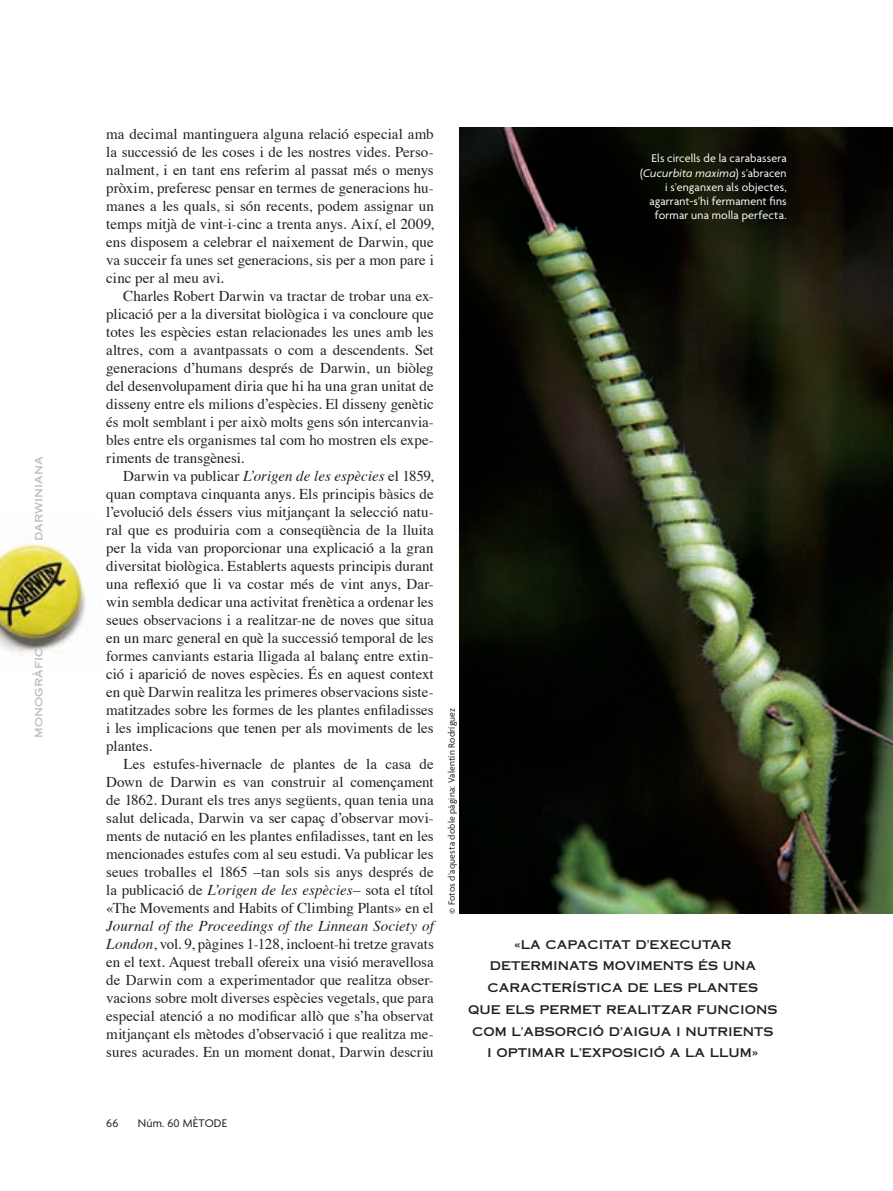
<style>
.page{position:relative;width:893px;height:1191px;background:#fff}
.page>*{position:absolute;margin:0;border:0;box-sizing:border-box;transform-origin:0 0}
.t1{font:15px/18px "Times";color:#231f20;text-align:justify}
.t2{font:12px/21.8px "Copperplate Thirty One AB";color:#231f20;text-align:center}
.t3{font:12px/14.2px "Agenda";letter-spacing:.015em;color:#fff;text-align:right}
.t4{font:12px "Copperplate Thirty One AB";letter-spacing:.005em;color:#bcbdc0}
.t5{font:12px "Agenda";letter-spacing:.02em;color:#231f20}
.t6{font:9.75px "Agenda";letter-spacing:.02em;color:#231f20}
.s1{font-style:italic}
</style>
<div class="page">
<img style="left:0;top:543px;width:86px;height:112px">
<img style="left:459px;top:128px;width:434px;height:785px">
<p class="t4" style="left:31px;top:541px;width:86px;rotate:-90deg">darwiniana</p>
<p class="t4" style="left:31px;top:737px;width:92px;rotate:-90deg">monogràfic</p>
<p class="t1" style="left:106px;top:126px;width:329px">ma decimal mantinguera alguna relació especial amb la successió de les coses i de les nostres vides. Perso&shy;nalment, i en tant ens referim al passat més o menys pròxim, preferesc pensar en termes de generacions hu&shy;manes a les quals, si són recents, podem assignar un temps mitjà de vint-i-cinc a trenta anys. Així, el 2009, ens disposem a celebrar el naixement de Darwin, que va succeir fa unes set generacions, sis per a mon pare i cinc per al meu avi.</p>
<p class="t1" style="left:106px;top:288px;width:329px;text-indent:17px">Charles Robert Darwin va tractar de trobar una ex&shy;plicació per a la diversitat biològica i va concloure que totes les espècies estan relacionades les unes amb les altres, com a avantpassats o com a descendents. Set generacions d’humans després de Darwin, un biòleg del desenvolupament diria que hi ha una gran unitat de disseny entre els milions d’espècies. El disseny genètic és molt semblant i per això molts gens són intercanvia&shy;bles entre els organismes tal com ho mostren els expe&shy;riments de transgènesi.</p>
<p class="t1" style="left:106px;top:468px;width:329px;text-indent:17px">Darwin va publicar <span class="s1">L’origen de les espècies</span> el 1859, quan comptava cinquanta anys. Els principis bàsics de l’evolució dels éssers vius mitjançant la selecció natu&shy;ral que es produiria com a conseqüència de la lluita per la vida van proporcionar una explicació a la gran diversitat biològica. Establerts aquests principis durant una reflexió que li va costar més de vint anys, Dar&shy;win sembla dedicar una activitat frenètica a ordenar les seues observacions i a realitzar-ne de noves que situa en un marc general en què la successió temporal de les formes canviants estaria lligada al balanç entre extin&shy;ció i aparició de noves espècies. És en aquest context en què Darwin realitza les primeres observacions siste&shy;matitzades sobre les formes de les plantes enfiladisses i les implicacions que tenen per als moviments de les plantes.</p>
<p class="t1" style="left:106px;top:756px;width:329px;text-indent:17px">Les estufes-hivernacle de plantes de la casa de Down de Darwin es van construir al començament de 1862. Durant els tres anys següents, quan tenia una salut delicada, Darwin va ser capaç d’observar movi&shy;ments de nutació en les plantes enfiladisses, tant en les men cionades estufes com al seu estudi. Va publicar les seues troballes el 1865 –tan sols sis anys després de la publicació de <span class="s1">L’origen de les espècies</span>– sota el títol «The Movements and Habits of Climbing Plants» en el</p>
<p class="t1" style="left:106px;top:918px;width:329px"><span class="s1">Journal of the Proceedings of the Linnean Society of London</span>, vol. 9, pàgines 1-128, incloent-hi tretze gravats en el text. Aquest treball ofereix una visió meravellosa de Darwin com a experimentador que realitza obser&shy;vacions sobre molt diverses espècies vegetals, que para especial atenció a no modificar allò que s’ha observat mitjançant els mètodes d’observació i que realitza me&shy;sures acurades. En un moment donat, Darwin descriu</p>
<p class="t6" style="left:448px;top:913px;width:207px;rotate:-90deg">© Fotos d’aquesta doble pàgina: Valentín Rodríguez</p>
<p class="t3" style="left:640px;top:152px;width:148px">Els circells de la carabassera (<span class="s1">Cucurbita maxima</span>) s’abracen i s’enganxen als objectes, agarrant-s’hi fermament fins formar una molla perfecta.</p>
<p class="t2" style="left:468px;top:933px;width:311px">«LA CAPACITAT D’EXECUTAR<br>DETERMINATS MOVIMENTS ÉS UNA<br>CARACTERÍSTICA DE LES PLANTES<br>QUE ELS PERMET REALITZAR FUNCIONS<br>COM L’ABSORCIÓ D’AIGUA I NUTRIENTS<br>I OPTIMAR L’EXPOSICIÓ A LA LLUM»</p>
<p class="t5" style="left:106px;top:1118px;width:14px">66</p>
<p class="t5" style="left:138px;top:1118px;width:91px">Núm. 60 MÈTODE</p>
</div>
